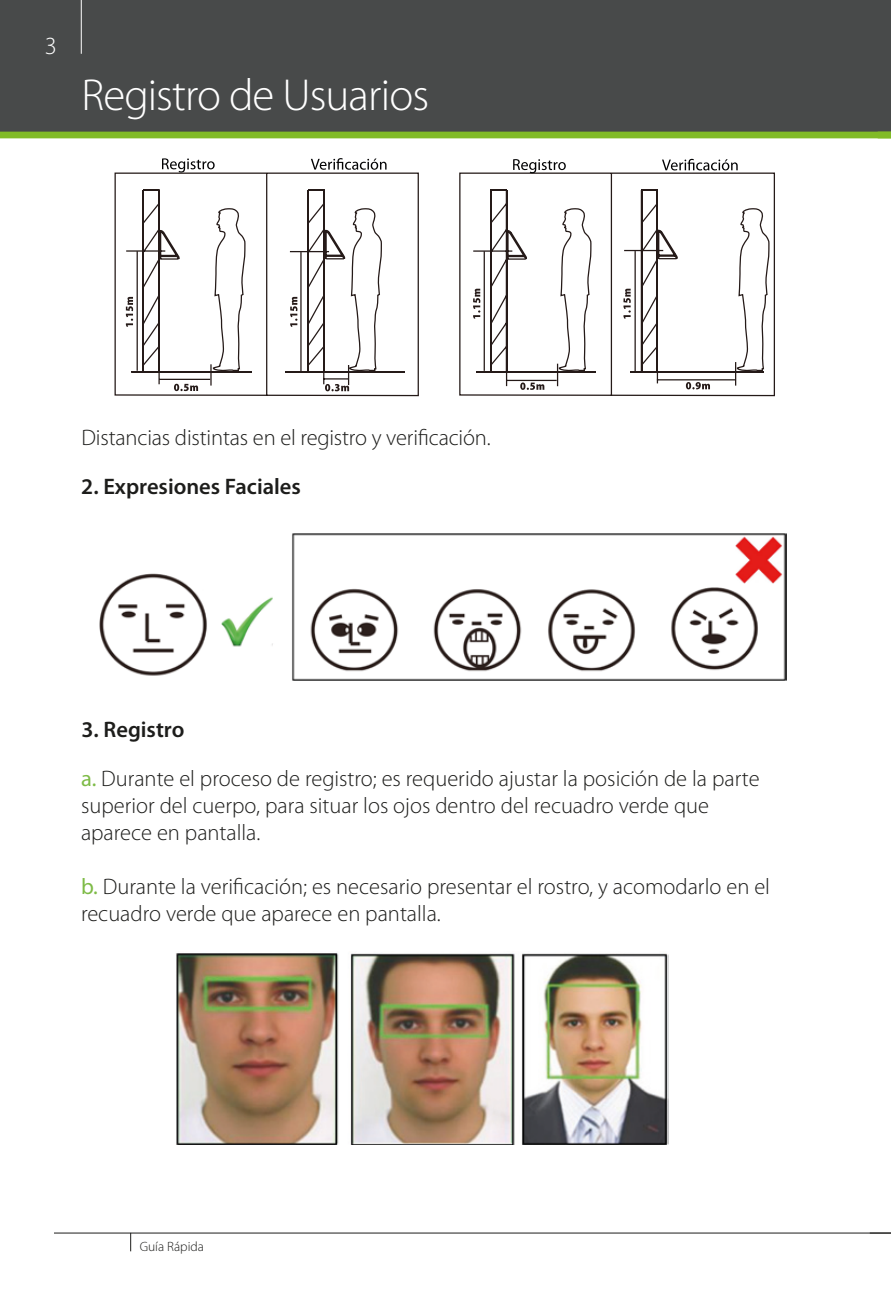
<style>
.page{position:relative;width:891px;height:1296px;background:#fff}
.page>*{position:absolute;margin:0;border:0;box-sizing:border-box;transform-origin:0 0}
.t1{font:300 45px "Myriad Pro";letter-spacing:-.02em;color:#fff}
.t2{font:300 24.75px "Myriad Pro";color:#fff}
.t3{font:300 22.5px/27px "Myriad Pro";color:#1d1d1b}
.t4{font:600 22.5px "Myriad Pro";color:#1d1d1b}
.t5{font:300 13.5px "Myriad Pro";color:#1d1d1b}
.s1{font-weight:600}
.s2{font-weight:400;color:#7ebb47}
</style>
<div class="page">
<img style="left:99px;top:533px;width:688px;height:148px">
<div style="left:0;top:0;width:891px;height:135px;background:#484a4a"></div>
<hr style="left:54px;top:1233px;width:837px;height:1px;background:#1d1d1b">
<svg style="left:870px;top:1233px;width:21px;height:1px"></svg>
<hr style="left:81px;top:0;width:1px;height:54px;background:#fff">
<svg style="left:130px;top:1233px;width:1px;height:18px"></svg>
<div style="left:0;top:132px;width:891px;height:6px;background:#81bb27"></div>
<svg style="left:459px;top:172px;width:316px;height:225px"></svg>
<svg style="left:114px;top:172px;width:305px;height:225px"></svg>
<svg style="left:162px;top:158px;width:53px;height:15px"></svg>
<svg style="left:311px;top:158px;width:76px;height:12px"></svg>
<svg style="left:513px;top:159px;width:53px;height:14px"></svg>
<svg style="left:662px;top:159px;width:76px;height:11px"></svg>
<img style="left:176px;top:953px;width:492px;height:192px">
<p class="t2" style="left:45px;top:32px;width:14px">3</p>
<h1 class="t1" style="left:82px;top:71px;width:349px">Registro de Usuarios</h1>
<p class="t3" style="left:82px;top:425px;width:411px">Distancias distintas en el registro y verificación.</p>
<p class="t4" style="left:81px;top:472px;width:221px">2. Expresiones Faciales</p>
<p class="t3" style="left:81px;top:706px;width:680px;line-height:48.6px"><span class="s1">3. Registro<br></span><span class="s2">a.</span> Durante el proceso de registro; es requerido ajustar la posición de la parte</p>
<p class="t3" style="left:81px;top:792px;width:630px">superior del cuerpo, para situar los ojos dentro del recuadro verde que aparece en pantalla.</p>
<p class="t3" style="left:81px;top:873px;width:691px"><span class="s2">b.</span> Durante la verificación; es necesario presentar el rostro, y acomodarlo en el recuadro verde que aparece en pantalla.</p>
<p class="t5" style="left:140px;top:1240px;width:66px">Guía Rápida</p>
</div>
